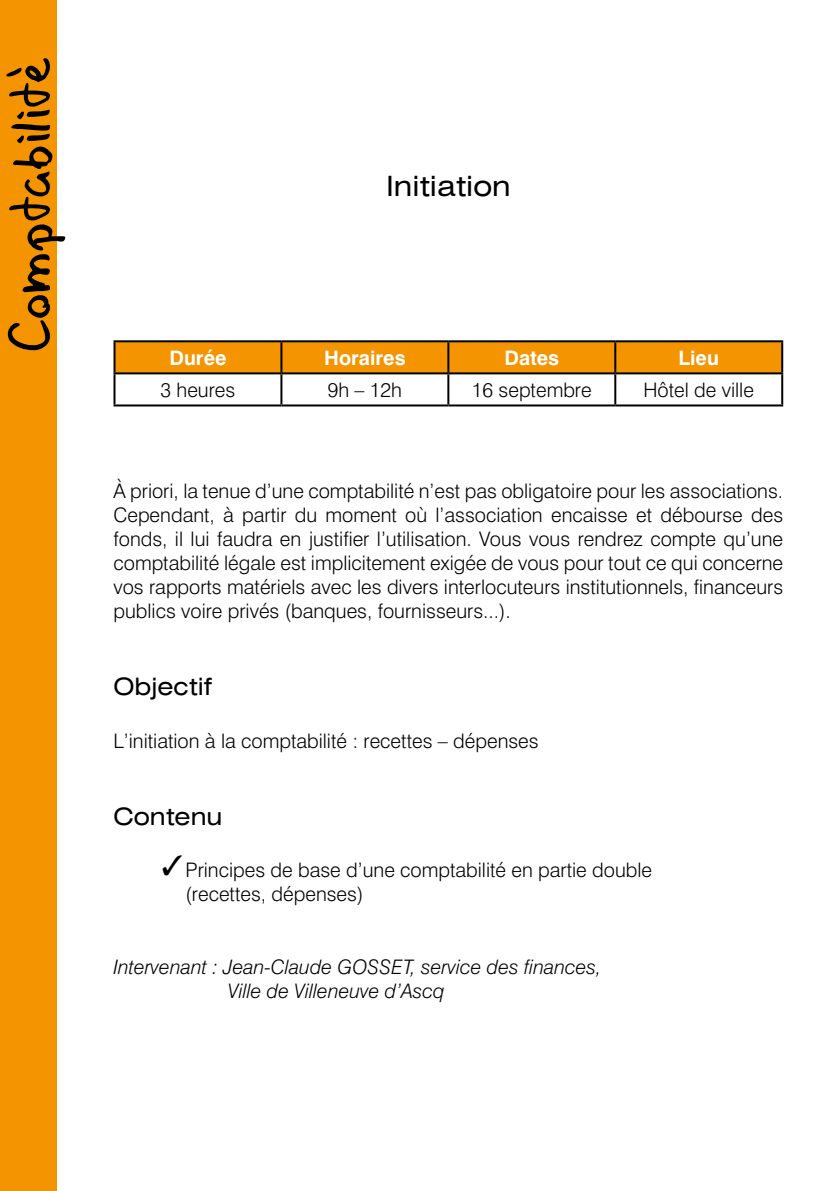
<style>
.page{position:relative;width:840px;height:1191px;background:#fff}
.page>*{position:absolute;margin:0;border:0;box-sizing:border-box;transform-origin:0 0}
.t1{font:72px "Chabinho 2008 v 2.0";color:#000}
.t2{font:expanded 28px "Swiss 721 BT";color:#000}
.t3{font:expanded 24px "Swiss 721 BT";color:#000}
.t4{font:300 20px/24px "Swiss 721 BT";color:#000;text-align:justify}
.t5{font:italic 300 20px/24px "Swiss 721 BT";color:#000}
.t6{font:700 20px "Swiss 721 BT";color:#fff}
</style>
<div class="page">
<div style="left:0;top:0;width:57px;height:1191px;background:#f39400"></div>
<div style="left:115px;top:342px;width:665px;height:30px;background:#f39400"></div>
<hr style="left:280px;top:342px;width:2px;height:30px;background:#000">
<hr style="left:447px;top:342px;width:2px;height:30px;background:#000">
<hr style="left:614px;top:342px;width:2px;height:30px;background:#000">
<hr style="left:113px;top:372px;width:168px;height:2px;background:#000">
<hr style="left:281px;top:372px;width:167px;height:2px;background:#000">
<hr style="left:280px;top:374px;width:2px;height:30px;background:#000">
<hr style="left:448px;top:372px;width:167px;height:2px;background:#000">
<hr style="left:447px;top:374px;width:2px;height:30px;background:#000">
<hr style="left:615px;top:372px;width:167px;height:2px;background:#000">
<hr style="left:614px;top:374px;width:2px;height:30px;background:#000">
<hr style="left:113px;top:404px;width:168px;height:2px;background:#000">
<hr style="left:281px;top:404px;width:167px;height:2px;background:#000">
<hr style="left:615px;top:404px;width:167px;height:2px;background:#000">
<hr style="left:113px;top:340px;width:168px;height:2px;background:#000">
<hr style="left:113px;top:342px;width:2px;height:30px;background:#000">
<hr style="left:281px;top:340px;width:167px;height:2px;background:#000">
<hr style="left:448px;top:340px;width:167px;height:2px;background:#000">
<hr style="left:615px;top:340px;width:167px;height:2px;background:#000">
<hr style="left:780px;top:342px;width:2px;height:30px;background:#000">
<hr style="left:113px;top:374px;width:2px;height:30px;background:#000">
<hr style="left:448px;top:404px;width:167px;height:2px;background:#000">
<hr style="left:780px;top:374px;width:2px;height:30px;background:#000">
<h1 class="t1" style="left:-14px;top:350px;width:296px;rotate:-90deg">Comptabilité</h1>
<h2 class="t2" style="left:386px;top:169px;width:126px">Initiation</h2>
<p class="t6" style="left:169px;top:346px;width:58px">Durée</p>
<p class="t6" style="left:324px;top:346px;width:83px">Horaires</p>
<p class="t6" style="left:504px;top:346px;width:56px">Dates</p>
<p class="t6" style="left:678px;top:346px;width:42px">Lieu</p>
<p class="t4" style="left:160px;top:378px;width:76px">3 heures</p>
<p class="t4" style="left:327px;top:378px;width:76px">9h – 12h</p>
<p class="t4" style="left:471px;top:378px;width:121px">16 septembre</p>
<p class="t4" style="left:643px;top:378px;width:112px">Hôtel de ville</p>
<p class="t4" style="left:113px;top:479px;width:671px">à priori, la tenue d’une comptabilité n’est pas obligatoire pour les associations.<br>Cependant, à partir du moment où l’association encaisse et débourse des fonds, il lui faudra en justifier l’utilisation. Vous vous rendrez compte qu’une comptabilité légale est implicitement exigée de vous pour tout ce qui concerne vos rapports matériels avec les divers interlocuteurs institutionnels, financeurs publics voire privés (banques, fournisseurs...).</p>
<p class="t3" style="left:113px;top:672px;width:100px">Objectif</p>
<p class="t4" style="left:113px;top:728px;width:426px">L’initiation à la comptabilité : recettes – dépenses</p>
<p class="t3" style="left:113px;top:801px;width:110px">Contenu</p>
<p class="t4" style="left:185px;top:858px;width:468px">Principes de base d’une comptabilité en partie double (recettes, dépenses)</p>
<p class="t5" style="left:228px;top:954px;width:374px;text-indent:-115px">Intervenant : Jean-Claude GOSSET, service des finances,<br>Ville de Villeneuve d’Ascq</p>
</div>
